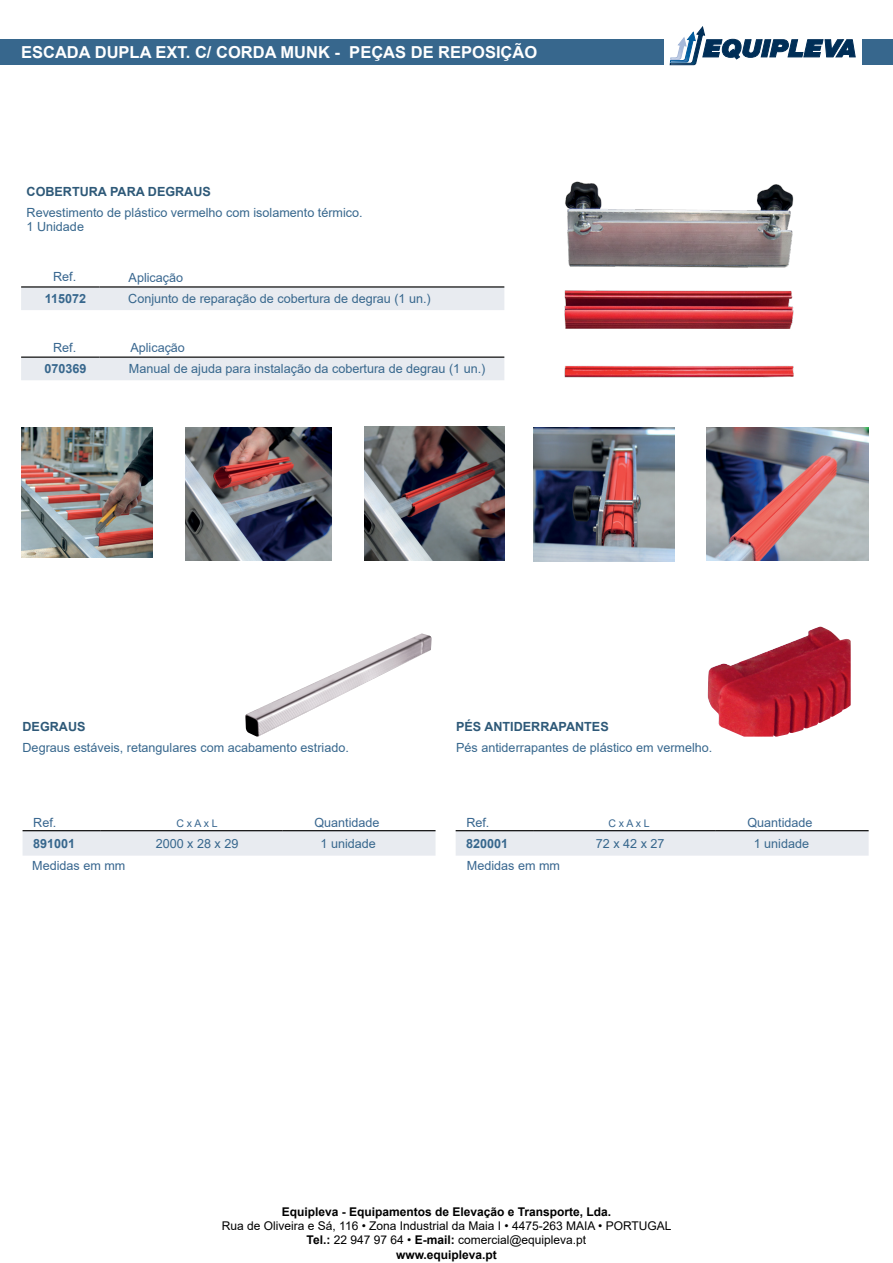
<style>
.page{position:relative;width:893px;height:1263px;background:#fff}
.page>*{position:absolute;margin:0;border:0;box-sizing:border-box;transform-origin:0 0}
.t1{font:700 16.5px "Arial";color:#fff}
.t2{font:12.6px/14.4px "Arial";color:#37678d}
.t3{font:12.6px "Arial";color:#38668f}
.t4{font:700 12.6px "Arial";color:#2e5978}
.t5{font:700 12.6px "Arial";color:#37678d}
.t6{font:12px/14.4px "Arial";color:#000;text-align:center}
.t7{font:700 12px "Arial";color:#000}
.t8{font:10.5px "Arial";color:#38668f}
.s1{font-weight:700}
</style>
<div class="page">
<div style="left:0;top:39px;width:663px;height:26px;background:#37678d"></div>
<div style="left:862px;top:39px;width:31px;height:26px;background:#37678d"></div>
<svg style="left:670px;top:26px;width:186px;height:39px"></svg>
<div style="left:21px;top:288px;width:483px;height:22px;background:#e8ebf0"></div>
<hr style="left:21px;top:286px;width:78px;height:2px;background:#000">
<hr style="left:99px;top:286px;width:405px;height:2px;background:#000">
<div style="left:23px;top:831px;width:413px;height:25px;background:#e8ebf0"></div>
<hr style="left:23px;top:830px;width:78px;height:1px;background:#000">
<hr style="left:101px;top:830px;width:182px;height:1px;background:#000">
<hr style="left:283px;top:830px;width:153px;height:1px;background:#000">
<div style="left:456px;top:831px;width:413px;height:25px;background:#e8ebf0"></div>
<hr style="left:456px;top:830px;width:78px;height:1px;background:#000">
<hr style="left:534px;top:830px;width:182px;height:1px;background:#000">
<hr style="left:716px;top:830px;width:153px;height:1px;background:#000">
<img style="left:708px;top:627px;width:143px;height:110px">
<img style="left:245px;top:633px;width:187px;height:104px">
<img style="left:564px;top:181px;width:230px;height:197px">
<div style="left:21px;top:358px;width:483px;height:22px;background:#e8ebf0"></div>
<hr style="left:21px;top:357px;width:78px;height:1px;background:#000">
<hr style="left:99px;top:357px;width:405px;height:1px;background:#000">
<img style="left:21px;top:427px;width:131px;height:130px">
<img style="left:185px;top:427px;width:147px;height:133px">
<img style="left:364px;top:427px;width:140px;height:133px">
<img style="left:534px;top:428px;width:140px;height:133px">
<img style="left:706px;top:427px;width:163px;height:134px">
<h1 class="t1" style="left:21px;top:41px;width:518px">ESCADA DUPLA EXT. C/ CORDA MUNK - PEÇAS DE REPOSIÇÃO</h1>
<p class="t4" style="left:27px;top:182px;width:186px">COBERTURA PARA DEGRAUS</p>
<p class="t2" style="left:27px;top:205px;width:338px">Revestimento de plástico vermelho com isolamento térmico.<br>1 Unidade</p>
<p class="t3" style="left:53px;top:268px;width:25px">Ref.</p>
<p class="t5" style="left:45px;top:290px;width:43px">115072</p>
<p class="t2" style="left:128px;top:291px;width:304px">Conjunto de reparação de cobertura de degrau (1 un.)</p>
<p class="t3" style="left:129px;top:269px;width:56px">Aplicação</p>
<p class="t3" style="left:53px;top:338px;width:25px">Ref.</p>
<p class="t5" style="left:45px;top:360px;width:44px">070369</p>
<p class="t2" style="left:129px;top:362px;width:358px">Manual de ajuda para instalação da cobertura de degrau (1 un.)</p>
<p class="t3" style="left:130px;top:339px;width:56px">Aplicação</p>
<p class="t4" style="left:23px;top:718px;width:64px">DEGRAUS</p>
<p class="t2" style="left:23px;top:740px;width:328px">Degraus estáveis, retangulares com acabamento estriado.</p>
<p class="t4" style="left:456px;top:718px;width:154px">PÉS ANTIDERRAPANTES</p>
<p class="t2" style="left:456px;top:740px;width:258px">Pés antiderrapantes de plástico em vermelho.</p>
<p class="t3" style="left:33px;top:814px;width:25px">Ref.</p>
<p class="t3" style="left:314px;top:813px;width:67px">Quantidade</p>
<p class="t3" style="left:466px;top:814px;width:25px">Ref.</p>
<p class="t3" style="left:747px;top:813px;width:67px">Quantidade</p>
<p class="t8" style="left:176px;top:816px;width:43px">C x A x L</p>
<p class="t8" style="left:608px;top:816px;width:43px">C x A x L</p>
<p class="t5" style="left:33px;top:834px;width:44px">891001</p>
<p class="t2" style="left:156px;top:836px;width:84px">2000 x 28 x 29</p>
<p class="t2" style="left:321px;top:836px;width:57px">1 unidade</p>
<p class="t5" style="left:466px;top:834px;width:44px">820001</p>
<p class="t2" style="left:596px;top:836px;width:70px">72 x 42 x 27</p>
<p class="t2" style="left:754px;top:836px;width:57px">1 unidade</p>
<p class="t3" style="left:32px;top:857px;width:95px">Medidas em mm</p>
<p class="t3" style="left:467px;top:857px;width:95px">Medidas em mm</p>
<p class="t7" style="left:282px;top:1203px;width:331px">Equipleva - Equipamentos de Elevação e Transporte, Lda.</p>
<p class="t6" style="left:222px;top:1218px;width:451px">Rua de Oliveira e Sá, 116 • Zona Industrial da Maia I • 4475-263 MAIA • PORTUGAL<br><span class="s1">Tel.:</span> 22 947 97 64 • <span class="s1">E-mail:</span> comercial@equipleva.pt<br><span class="s1">www.equipleva.pt</span></p>
</div>
